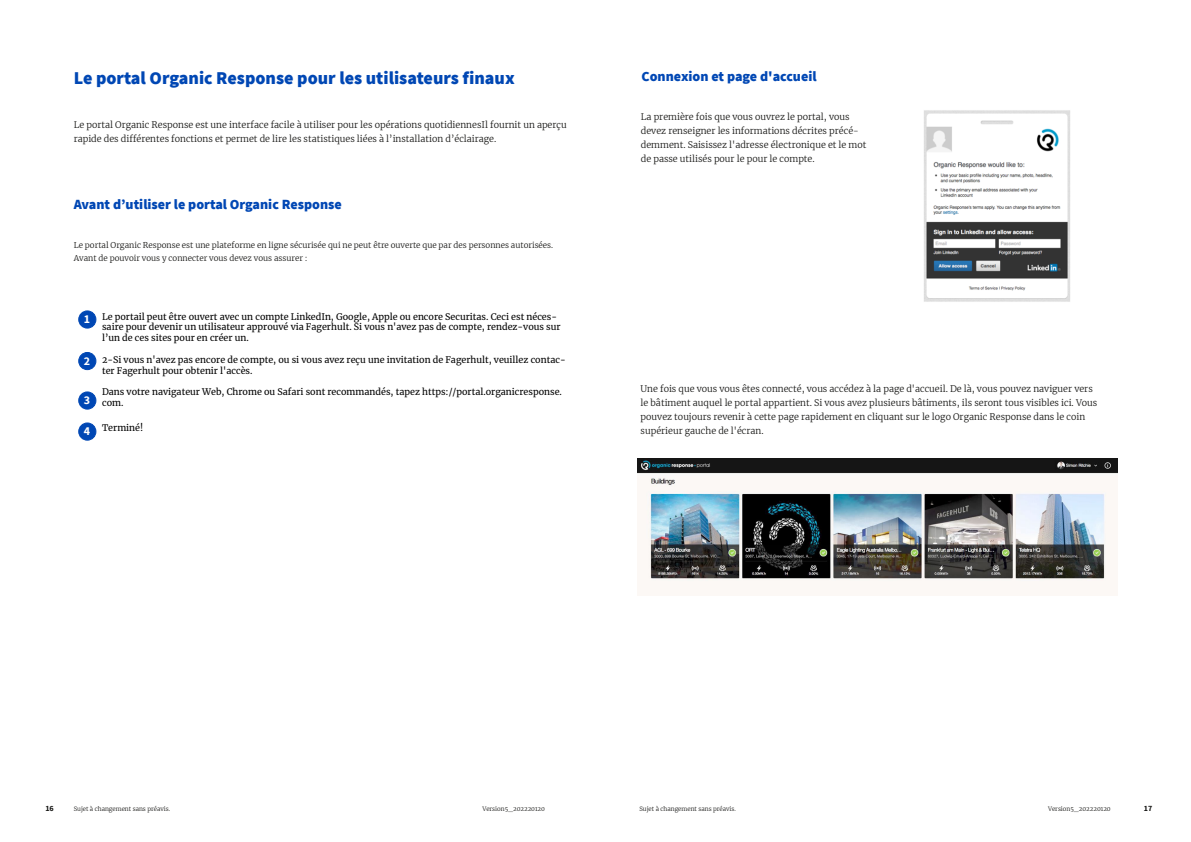
<style>
.page{position:relative;width:1191px;height:842px;background:#fff}
.page>*{position:absolute;margin:0;border:0;box-sizing:border-box;transform-origin:0 0}
.t1{font:900 18px "Source Sans Pro";color:#0047b4}
.t2{font:900 14px "Source Sans Pro";color:#0047b4}
.t3{font:700 12px "Source Sans Pro";color:#fff}
.t4{font:300 9px/14px "Merriweather";color:#161614}
.t5{font:9px/10.8px "Merriweather";color:#000}
.t6{font:300 8px/13px "Merriweather";color:#161614}
.t7{font:700 8px "Source Sans Pro";color:#161614}
.t8{font:300 6px "Merriweather";color:#161614}
</style>
<div class="page">
<div style="left:79px;top:311px;width:17px;height:17px;background:#0047b4;border-radius:50%"></div>
<div style="left:78px;top:310px;width:18px;height:19px;border:1px solid #0047b4;border-radius:50%"></div>
<div style="left:79px;top:352px;width:17px;height:18px;background:#0047b4;border-radius:50%"></div>
<div style="left:78px;top:352px;width:18px;height:18px;border:1px solid #0047b4;border-radius:50%"></div>
<div style="left:79px;top:392px;width:17px;height:17px;background:#0047b4;border-radius:50%"></div>
<div style="left:78px;top:391px;width:18px;height:19px;border:1px solid #0047b4;border-radius:50%"></div>
<div style="left:79px;top:423px;width:17px;height:17px;background:#0047b4;border-radius:50%"></div>
<div style="left:78px;top:422px;width:18px;height:19px;border:1px solid #0047b4;border-radius:50%"></div>
<img style="left:924px;top:110px;width:146px;height:192px">
<img style="left:638px;top:459px;width:479px;height:122px">
<h1 class="t1" style="left:74px;top:66px;width:442px">Le portal Organic Response pour les utilisateurs finaux</h1>
<p class="t4" style="left:74px;top:117px;width:494px">Le portal Organic Response est une interface facile à utiliser pour les opérations quotidiennesIl fournit un aperçu rapide des différentes fonctions et permet de lire les statistiques liées à l’installation d’éclairage.</p>
<h2 class="t2" style="left:74px;top:195px;width:270px">Avant d’utiliser le portal Organic Response</h2>
<p class="t6" style="left:74px;top:239px;width:481px">Le portal Organic Response est une plateforme en ligne sécurisée qui ne peut être ouverte que par des personnes autorisées.<br>Avant de pouvoir vous y connecter vous devez vous assurer :</p>
<h3 class="t3" style="left:84px;top:311px;width:8px">1</h3>
<h3 class="t3" style="left:84px;top:353px;width:8px">2</h3>
<h3 class="t3" style="left:84px;top:392px;width:8px">3</h3>
<h3 class="t3" style="left:84px;top:423px;width:8px">4</h3>
<p class="t5" style="left:102px;top:311px;width:460px">Le portail peut être ouvert avec un compte LinkedIn, Google, Apple ou encore Securitas. Ceci est néces&shy;saire pour devenir un utilisateur approuvé via Fagerhult. Si vous n'avez pas de compte, rendez-vous sur l’un de ces sites pour en créer un.</p>
<p class="t5" style="left:102px;top:354px;width:465px">2-Si vous n'avez pas encore de compte, ou si vous avez reçu une invitation de Fagerhult, veuillez contac&shy;ter Fagerhult pour obtenir l'accès.</p>
<p class="t5" style="left:102px;top:386px;width:461px">Dans votre navigateur Web, Chrome ou Safari sont recommandés, tapez https://portal.organicresponse. com.</p>
<p class="t5" style="left:102px;top:422px;width:43px">Terminé!</p>
<h2 class="t2" style="left:641px;top:67px;width:176px">Connexion et page d'accueil</h2>
<p class="t4" style="left:641px;top:109px;width:227px">La première fois que vous ouvrez le portal, vous devez renseigner les informations décrites précé&shy;demment. Saisissez l'adresse électronique et le mot de passe utilisés pour le pour le compte.</p>
<p class="t4" style="left:640px;top:381px;width:458px">Une fois que vous vous êtes connecté, vous accédez à la page d'accueil. De là, vous pouvez naviguer vers le bâtiment auquel le portal appartient. Si vous avez plusieurs bâtiments, ils seront tous visibles ici. Vous pouvez toujours revenir à cette page rapidement en cliquant sur le logo Organic Response dans le coin supérieur gauche de l'écran.</p>
<p class="t7" style="left:45px;top:803px;width:10px">16</p>
<p class="t8" style="left:74px;top:805px;width:98px">Sujet à changement sans préavis.</p>
<p class="t8" style="left:482px;top:805px;width:64px">Version5_202220120</p>
<p class="t8" style="left:639px;top:805px;width:98px">Sujet à changement sans préavis.</p>
<p class="t8" style="left:1048px;top:805px;width:64px">Version5_202220120</p>
<p class="t7" style="left:1143px;top:803px;width:10px">17</p>
</div>
